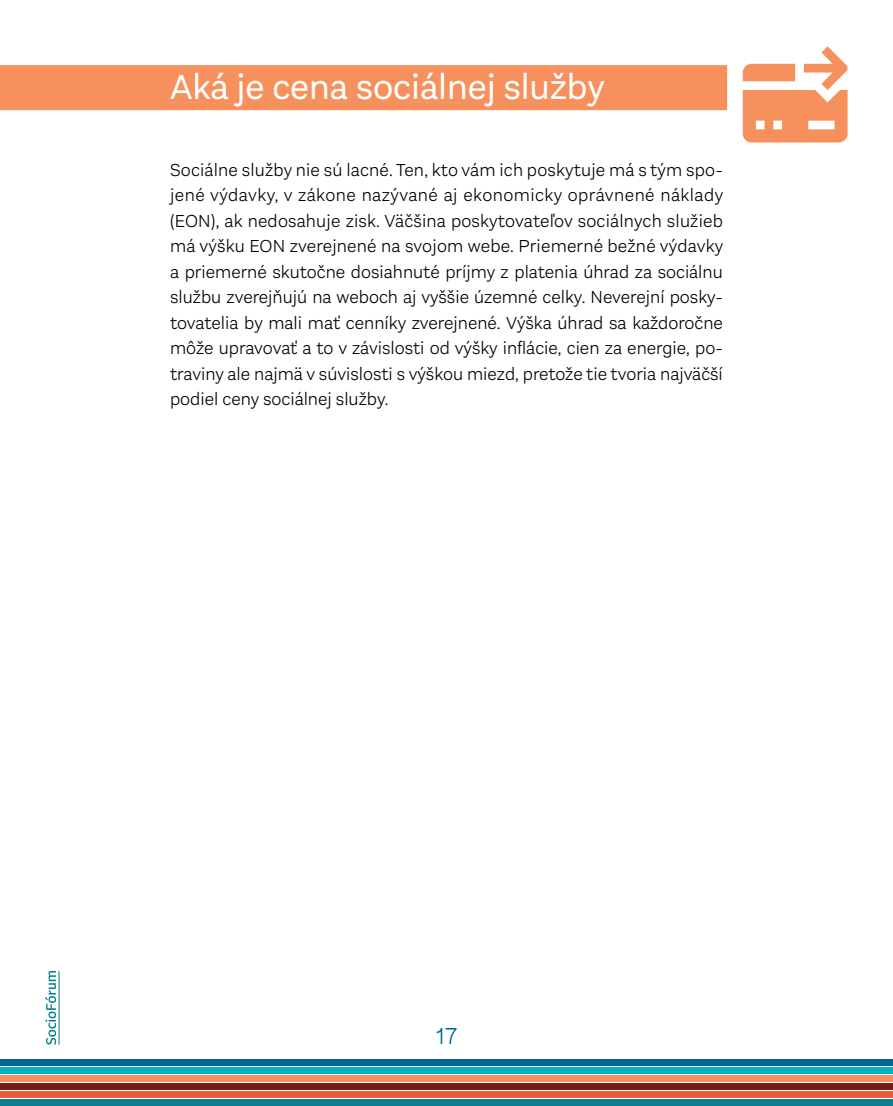
<style>
.page{position:relative;width:893px;height:1106px;background:#fff}
.page>*{position:absolute;margin:0;border:0;box-sizing:border-box;transform-origin:0 0}
.t1{font:36px "Aestetico";color:#fff}
.t2{font:300 24px "Aestetico";color:#006693}
.t3{font:300 18px/25.5px "Aestetico";color:#000;text-align:justify}
</style>
<div class="page">
<svg style="left:45px;top:971px;width:11px;height:73px"></svg>
<hr style="left:59px;top:971px;width:1px;height:73px;background:#027f8f">
<div style="left:0;top:1059px;width:893px;height:6px;background:#006693"></div>
<div style="left:0;top:1067px;width:893px;height:6px;background:#00b2ca"></div>
<div style="left:0;top:1075px;width:893px;height:6px;background:#f6905d"></div>
<div style="left:0;top:1083px;width:893px;height:6px;background:#781b13"></div>
<div style="left:0;top:1091px;width:893px;height:6px;background:#e55c39"></div>
<div style="left:0;top:1099px;width:893px;height:6px;background:#0a7f8f"></div>
<div style="left:0;top:65px;width:727px;height:45px;background:#f6905d"></div>
<svg style="left:743px;top:46px;width:105px;height:96px"></svg>
<h1 class="t1" style="left:170px;top:66px;width:436px">Aká je cena sociálnej služby</h1>
<p class="t3" style="left:170px;top:157px;width:555px">Sociálne služby nie sú lacné. Ten, kto vám ich poskytuje má s tým spo&shy;jené výdavky, v zákone nazývané aj ekonomicky oprávnené náklady (EON), ak nedosahuje zisk. Väčšina poskytovateľov sociálnych služieb má výšku EON zverejnené na svojom webe. Priemerné bežné výdavky a priemerné skutočne dosiahnuté príjmy z platenia úhrad za sociálnu službu zverejňujú na weboch aj vyššie územné celky. Neverejní posky&shy;tovatelia by mali mať cenníky zverejnené. Výška úhrad sa každoročne môže upravovať a to v závislosti od výšky inflácie, cien za energie, po&shy;traviny ale najmä v súvislosti s výškou miezd, pretože tie tvoria najväčší podiel ceny sociálnej služby.</p>
<h2 class="t2" style="left:436px;top:1022px;width:23px">17</h2>
</div>
